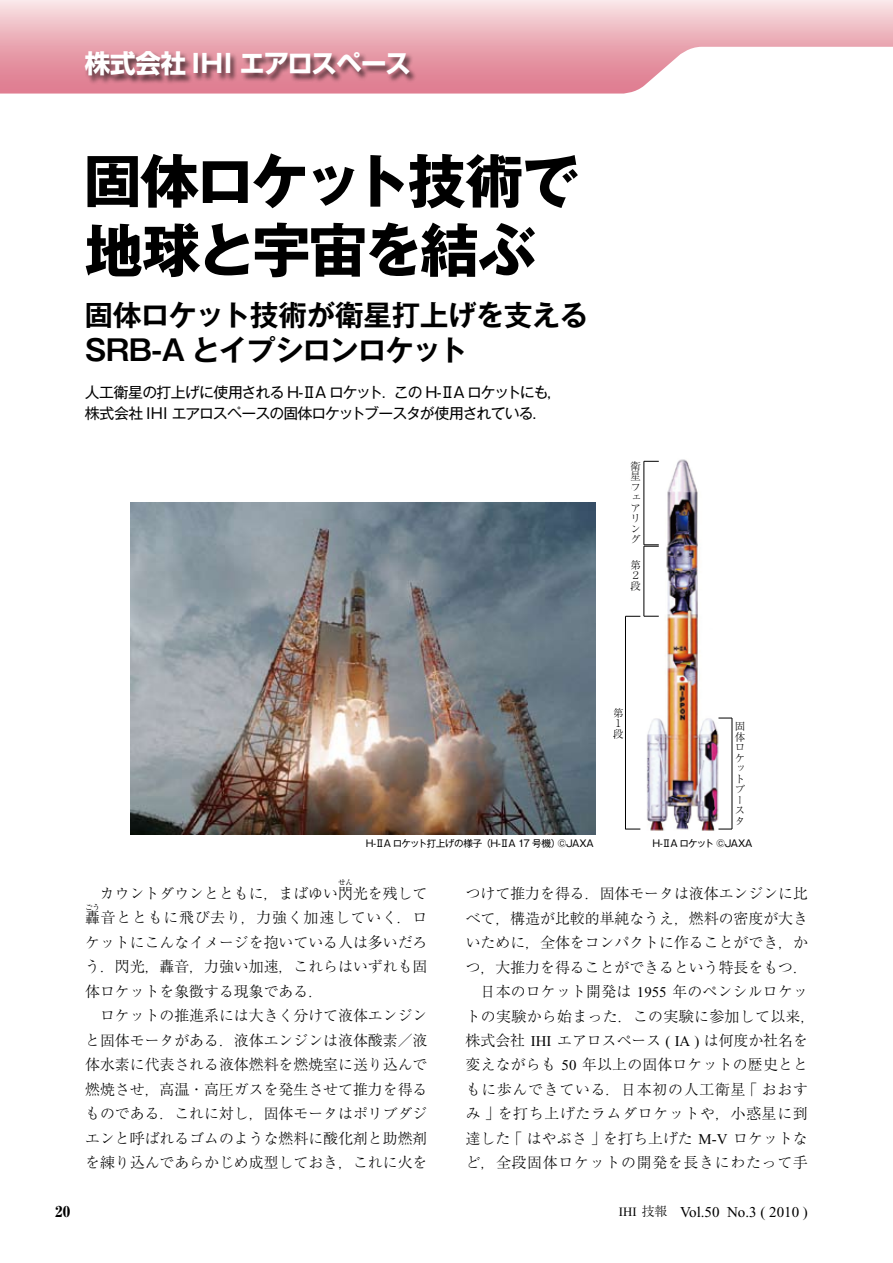
<style>
.page{position:relative;width:893px;height:1263px;background:#fff}
.page>*{position:absolute;margin:0;border:0;box-sizing:border-box;transform-origin:0 0}
.t1{font:700 58.5px/69.2px "Gothic MB101 Pro";letter-spacing:-.045em;color:#000}
.t2{font:700 28.65px/35.1px "Gothic MB101 Pro De";letter-spacing:-.03em;color:#000}
.t3{font:700 25.5px "Shin Go Pro";letter-spacing:-.03em;color:#fff}
.t4{font:15px "Times New Roman";color:#000}
.t5{font:800 15px "Ryumin Pro";color:#000}
.t6{font:300 14.85px/24.5px "Ryumin Pro";color:#000;text-align:justify}
.t7{font:14.85px/21.1px "Gothic MB101 Pro";letter-spacing:-.06em;color:#000}
.t8{font:300 14.85px "Ryumin Pro";letter-spacing:.055em;color:#000}
.t9{font:300 10.5px/10.5px "Ryumin Pro";color:#000}
.t10{font:9.6px "Gothic MB101 Pro";letter-spacing:-.065em;color:#000}
.t11{font:300 7.5px "Ryumin Pro";color:#000}
.s1{font-family:"Times New Roman";font-weight:400}
.s2{font-size:12.75px}
.s3{font-family:"Ryumin Pro";font-weight:300;font-size:12.75px}
</style>
<div class="page">
<svg style="left:0;top:0;width:892px;height:94px"></svg>
<svg style="left:892px;top:0;width:1px;height:47px"></svg>
<div style="left:85px;top:51px;width:333px;height:34px;background:#000;opacity:.6"></div>
<img style="left:631px;top:459px;width:88px;height:372px">
<svg style="left:718px;top:718px;width:14px;height:1px"></svg>
<hr style="left:732px;top:718px;width:1px;height:111px;background:#000">
<svg style="left:718px;top:829px;width:14px;height:1px"></svg>
<div style="left:610px;top:614px;width:31px;height:217px;background:#fff"></div>
<div style="left:632px;top:455px;width:31px;height:161px;background:#fff"></div>
<hr style="left:625px;top:616px;width:1px;height:213px;background:#000">
<svg style="left:625px;top:829px;width:15px;height:1px"></svg>
<svg style="left:645px;top:461px;width:14px;height:1px"></svg>
<hr style="left:644px;top:461px;width:1px;height:84px;background:#000">
<svg style="left:644px;top:544px;width:15px;height:3px"></svg>
<hr style="left:644px;top:546px;width:1px;height:70px;background:#000">
<svg style="left:625px;top:616px;width:34px;height:1px"></svg>
<img style="left:131px;top:503px;width:464px;height:331px">
<h3 class="t3" style="left:85px;top:44px;width:328px">株式会社 IHI エアロスペース</h3>
<h1 class="t1" style="left:83px;top:139px;width:498px">固体ロケット技術で地球と宇宙を結ぶ</h1>
<h2 class="t2" style="left:85px;top:294px;width:505px">固体ロケット技術が衛星打上げを支える<br>SRB-A とイプシロンロケット</h2>
<p class="t7" style="left:85px;top:380px;width:479px">人工衛星の打上げに使用される H-ⅡA ロケット．この H-ⅡA ロケットにも，株式会社 IHI エアロスペースの固体ロケットブースタが使用されている．</p>
<p class="t9" style="left:630px;top:460px;width:12px">衛星フェアリング</p>
<p class="t9" style="left:630px;top:558px;width:12px">第<br>２段</p>
<p class="t9" style="left:613px;top:707px;width:12px">第<br>１段</p>
<p class="t9" style="left:735px;top:720px;width:12px">固体ロケットブースタ</p>
<p class="t10" style="left:366px;top:835px;width:229px">H-ⅡA ロケット打上げの様子（H-ⅡA 17 号機）©JAXA</p>
<p class="t10" style="left:652px;top:835px;width:101px">H-ⅡA ロケット ©JAXA</p>
<p class="t11" style="left:338px;top:876px;width:16px">せん</p>
<p class="t8" style="left:85px;top:906px;width:344px">轟音とともに飛び去り，力強く加速していく．ロ</p>
<p class="t6" style="left:100px;top:880px;width:329px">カウントダウンとともに，まばゆい閃光を残して</p>
<p class="t11" style="left:85px;top:901px;width:16px">ごう</p>
<p class="t6" style="left:85px;top:929px;width:344px">ケットにこんなイメージを抱いている人は多いだろう．閃光，轟音，力強い加速，これらはいずれも固体ロケットを象徴する現象である．</p>
<p class="t6" style="left:85px;top:1002px;width:344px;text-indent:15px">ロケットの推進系には大きく分けて液体エンジンと固体モータがある．液体エンジンは液体酸素／液体水素に代表される液体燃料を燃焼室に送り込んで燃焼させ，高温・高圧ガスを発生させて推力を得るものである．これに対し，固体モータはポリブダジエンと呼ばれるゴムのような燃料に酸化剤と助燃剤を練り込んであらかじめ成型しておき，これに火を</p>
<p class="t6" style="left:466px;top:880px;width:351px;text-align:center">つけて推力を得る．固体モータは液体エンジンに比べて，構造が比較的単純なうえ，燃料の密度が大きいために，全体をコンパクトに作ることができ，かつ，大推力を得ることができるという特長をもつ．日本のロケット開発は <span class="s1">1955</span> 年のペンシルロケッ<br>トの実験から始まった．この実験に参加して以来，株式会社 <span class="s1">IHI</span> エアロスペース <span class="s1">( IA )</span> は何度か社名を変えながらも <span class="s1">50</span> 年以上の固体ロケットの歴史とともに歩んできている．日本初の人工衛星「おおすみ」を打ち上げたラムダロケットや，小惑星に到達した「はやぶさ」を打ち上げた <span class="s1">M-V</span> ロケットなど，全段固体ロケットの開発を長きにわたって手</p>
<p class="t5" style="left:55px;top:1199px;width:16px">20</p>
<p class="t4" style="left:619px;top:1203px;width:191px"><span class="s2">IHI</span> <span class="s3">技報</span> Vol.50 No.3 ( 2010 )</p>
</div>
